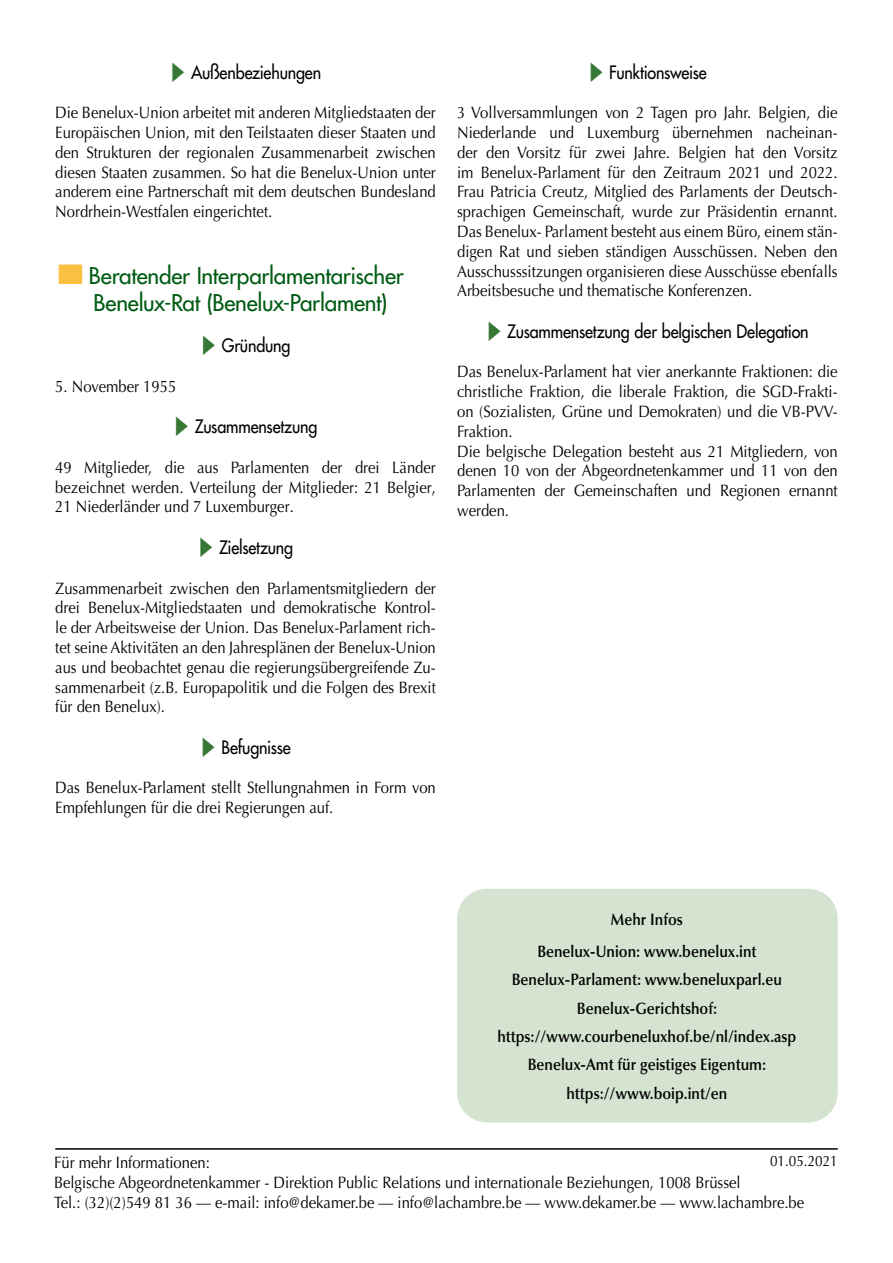
<style>
.page{position:relative;width:893px;height:1263px;background:#fff}
.page>*{position:absolute;margin:0;border:0;box-sizing:border-box;transform-origin:0 0}
.t1{font:500 22.5px/27px "Futura Std";letter-spacing:-.01em;color:#005c14}
.t2{font:500 18px "Futura Std";letter-spacing:-.01em;color:#000;scale:.9 1}
.t3{font:16.5px/19.8px "Optima LT Std";color:#000;text-align:justify;scale:.9 1}
.t4{font:600 16.5px/28.3px "Optima LT Std";color:#000;text-align:center;scale:.9 1}
.t5{font:15px "Optima LT Std";color:#000;scale:.9 1}
</style>
<div class="page">
<hr style="left:55px;top:1148px;width:783px;height:2px;background:#000">
<div style="left:457px;top:889px;width:381px;height:233px;background:#d5e3d1;border-radius:30px"></div>
<p class="t2" style="left:191px;top:61px;width:146px">Außenbeziehungen</p>
<p class="t3" style="left:55px;top:103px;width:424px">Die Benelux-Union arbeitet mit anderen Mitgliedstaaten der Europäischen Union, mit den Teilstaaten dieser Staaten und den Strukturen der regionalen Zusammenarbeit zwischen diesen Staaten zusammen. So hat die Benelux-Union unter anderem eine Partnerschaft mit dem deutschen Bundesland Nordrhein-Westfalen eingerichtet.</p>
<p class="t1" style="left:89px;top:262px;width:316px">Beratender Interparlamentarischer<br>Benelux-Rat (Benelux-Parlament)</p>
<p class="t2" style="left:222px;top:334px;width:78px">Gründung</p>
<p class="t3" style="left:55px;top:377px;width:136px">5. November 1955</p>
<p class="t2" style="left:195px;top:415px;width:138px">Zusammensetzung</p>
<p class="t3" style="left:55px;top:458px;width:424px">49 Mitglieder, die aus Parlamenten der drei Länder bezeichnet werden. Verteilung der Mitglieder: 21 Belgier, 21 Niederländer und 7 Luxemburger.</p>
<p class="t2" style="left:219px;top:536px;width:84px">Zielsetzung</p>
<p class="t3" style="left:55px;top:578px;width:424px">Zusammenarbeit zwischen den Parlamentsmitgliedern der drei Benelux-Mitgliedstaaten und demokratische Kontrol&shy;le der Arbeitsweise der Union. Das Benelux-Parlament rich&shy;tet seine Aktivitäten an den Jahresplänen der Benelux-Union aus und beobachtet genau die regierungsübergreifende Zu&shy;sammenarbeit (z.B. Europapolitik und die Folgen des Brexit für den Benelux).</p>
<p class="t2" style="left:222px;top:736px;width:78px">Befugnisse</p>
<p class="t3" style="left:55px;top:778px;width:424px">Das Benelux-Parlament stellt Stellungnahmen in Form von<br>Empfehlungen für die drei Regierungen auf.</p>
<p class="t2" style="left:609px;top:61px;width:110px">Funktionsweise</p>
<p class="t3" style="left:457px;top:103px;width:424px">3 Vollversammlungen von 2 Tagen pro Jahr. Belgien, die Niederlande und Luxemburg übernehmen nacheinan&shy;der den Vorsitz für zwei Jahre. Belgien hat den Vorsitz im Benelux-Parlament für den Zeitraum 2021 und 2022.<br>Frau Patricia Creutz, Mitglied des Parlaments der Deutsch&shy;sprachigen Gemeinschaft, wurde zur Präsidentin ernannt.<br>Das Benelux- Parlament besteht aus einem Büro, einem stän&shy;digen Rat und sieben ständigen Ausschüssen. Neben den Ausschusssitzungen organisieren diese Ausschüsse ebenfalls Arbeitsbesuche und thematische Konferenzen.</p>
<p class="t2" style="left:507px;top:320px;width:337px">Zusammensetzung der belgischen Delegation</p>
<p class="t3" style="left:457px;top:362px;width:424px;text-align:left">Das Benelux-Parlament hat vier anerkannte Fraktionen: die christliche Fraktion, die liberale Fraktion, die SGD-Frakti&shy;on (Sozialisten, Grüne und Demokraten) und die VB-PVV-Fraktion.<br>Die belgische Delegation besteht aus 21 Mitgliedern, von denen 10 von der Abgeordnetenkammer und 11 von den Parlamenten der Gemeinschaften und Regionen ernannt werden.</p>
<p class="t4" style="left:537px;top:903px;width:245px;line-height:32.5px">Mehr Infos<br>Benelux-Union: www.benelux.int</p>
<p class="t4" style="left:497px;top:966px;width:334px">Benelux-Parlament: www.beneluxparl.eu Benelux-Gerichtshof: https://www.courbeneluxhof.be/nl/index.asp Benelux-Amt für geistiges Eigentum: https://www.boip.int/en</p>
<p class="t5" style="left:770px;top:1152px;width:77px">01.05.2021</p>
<p class="t3" style="left:54px;top:1153px;width:835px;text-align:left">Für mehr Informationen:<br>Belgische Abgeordnetenkammer - Direktion Public Relations und internationale Beziehungen, 1008 Brüssel<br>Tel.: (32)(2)549 81 36 — e-mail: info@dekamer.be — info@lachambre.be — www.dekamer.be — www.lachambre.be</p>
</div>
